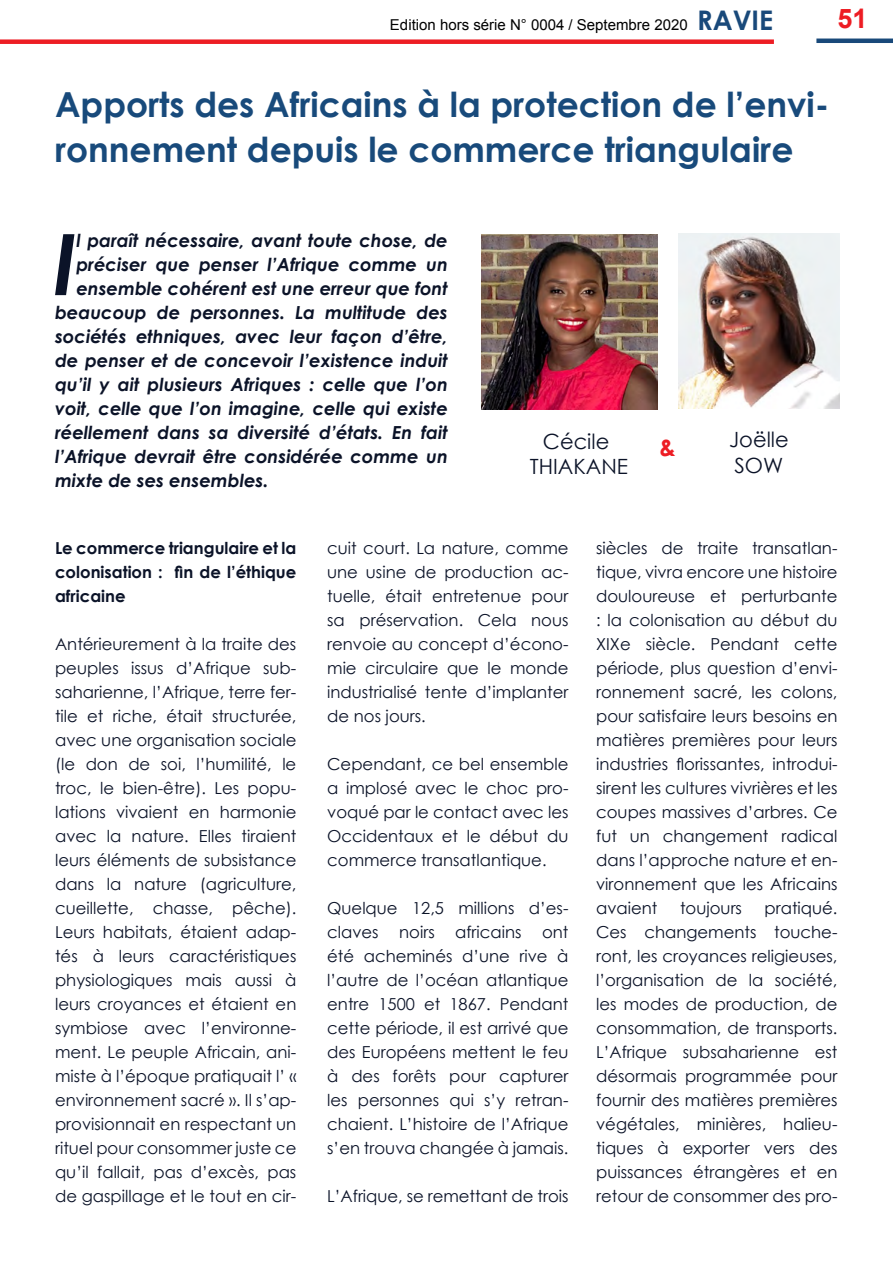
<style>
.page{position:relative;width:893px;height:1263px;background:#fff}
.page>*{position:absolute;margin:0;border:0;box-sizing:border-box;transform-origin:0 0}
.t1{font:italic 700 84.9px "Century Gothic";color:#0b1328}
.t2{font:700 34.5px/45px "Century Gothic";color:#184a7b}
.t3{font:700 27px "Arial";color:#ed1d24}
.t4{font:700 24px "Century Gothic";color:#ed1d24}
.t5{font:21px/25.2px "Century Gothic";color:#0b1328}
.t6{font:italic 700 18px "Century Gothic";color:#0b1328}
.t7{font:16.5px/24px "Century Gothic";color:#0b1328;text-align:justify}
.t8{font:700 16.5px/24px "Century Gothic";color:#0b1328;text-align:justify}
.t9{font:15px "Arial";color:#000}
.s1{font-family:"Century Gothic";font-weight:700;font-size:27px;color:#19497a}
</style>
<div class="page">
<div style="left:0;top:39px;width:774px;height:5px;background:#ed1d24"></div>
<hr style="left:816px;top:39px;width:77px;height:4px;background:#19497a">
<img style="left:482px;top:234px;width:175px;height:175px">
<img style="left:679px;top:234px;width:160px;height:175px">
<p class="t9" style="left:390px;top:15px;width:385px">Edition hors série N° 0004 / Septembre 2020 <span class="s1">RAVIE</span></p>
<h3 class="t3" style="left:837px;top:1px;width:32px">51</h3>
<h2 class="t2" style="left:55px;top:81px;width:776px">Apports des Africains à la protection de l’envi&shy;ronnement depuis le commerce triangulaire</h2>
<h1 class="t1" style="left:53px;top:200px;width:25px">I</h1>
<p class="t6" style="left:76px;top:227px;width:373px">l paraît nécessaire, avant toute chose, de</p>
<p class="t6" style="left:76px;top:251px;width:373px">préciser que penser l’Afrique comme un</p>
<p class="t6" style="left:76px;top:275px;width:373px">ensemble cohérent est une erreur que font</p>
<p class="t6" style="left:55px;top:299px;width:394px">beaucoup de personnes. La multitude des</p>
<p class="t6" style="left:55px;top:323px;width:394px">sociétés ethniques, avec leur façon d’être,</p>
<p class="t6" style="left:55px;top:347px;width:394px">de penser et de concevoir l’existence induit</p>
<p class="t6" style="left:55px;top:371px;width:394px">qu’il y ait plusieurs Afriques : celle que l’on</p>
<p class="t6" style="left:55px;top:395px;width:394px">voit, celle que l’on imagine, celle qui existe</p>
<p class="t6" style="left:55px;top:419px;width:394px">réellement dans sa diversité d’états. En fait</p>
<p class="t6" style="left:55px;top:443px;width:394px">l’Afrique devrait être considérée comme un</p>
<p class="t6" style="left:55px;top:467px;width:215px">mixte de ses ensembles.</p>
<p class="t5" style="left:543px;top:428px;width:68px">Cécile</p>
<h3 class="t4" style="left:659px;top:429px;width:18px">&amp;</h3>
<p class="t5" style="left:530px;top:453px;width:100px">THIAKANE</p>
<p class="t5" style="left:729px;top:427px;width:61px">Joëlle<br>SOW</p>
<p class="t8" style="left:55px;top:535px;width:243px">Le commerce triangulaire et la colonisation : fin de l’éthique africaine</p>
<p class="t7" style="left:55px;top:631px;width:243px">Antérieurement à la traite des peuples issus d’Afrique sub&shy;saharienne, l’Afrique, terre fer&shy;tile et riche, était structurée, avec une organisation sociale (le don de soi, l’humilité, le troc, le bien-être). Les popu&shy;lations vivaient en harmonie avec la nature. Elles tiraient leurs éléments de subsistance dans la nature (agriculture, cueillette, chasse, pêche).<br>Leurs habitats, étaient adap&shy;tés à leurs caractéristiques physiologiques mais aussi à leurs croyances et étaient en symbiose avec l’environne&shy;ment. Le peuple Africain, ani&shy;miste à l’époque pratiquait l’ « environnement sacré ». Il s’ap&shy;provisionnait en respectant un rituel pour consommer juste ce qu’il fallait, pas d’excès, pas de gaspillage et le tout en cir-</p>
<p class="t7" style="left:327px;top:535px;width:243px">cuit court. La nature, comme une usine de production ac&shy;tuelle, était entretenue pour sa préservation. Cela nous renvoie au concept d’écono&shy;mie circulaire que le monde industrialisé tente d’implanter de nos jours.</p>
<p class="t7" style="left:327px;top:751px;width:243px">Cependant, ce bel ensemble a implosé avec le choc pro&shy;voqué par le contact avec les Occidentaux et le début du commerce transatlantique.</p>
<p class="t7" style="left:327px;top:895px;width:243px">Quelque 12,5 millions d’es&shy;claves noirs africains ont été acheminés d’une rive à l’autre de l’océan atlantique entre 1500 et 1867. Pendant cette période, il est arrivé que des Européens mettent le feu à des forêts pour capturer les personnes qui s’y retran&shy;chaient. L’histoire de l’Afrique s’en trouva changée à jamais.</p>
<p class="t7" style="left:327px;top:1184px;width:243px">L’Afrique, se remettant de trois</p>
<p class="t7" style="left:596px;top:536px;width:243px">siècles de traite transatlan&shy;tique, vivra encore une histoire douloureuse et perturbante : la colonisation au début du XIXe siècle. Pendant cette période, plus question d’envi&shy;ronnement sacré, les colons, pour satisfaire leurs besoins en matières premières pour leurs industries florissantes, introdui&shy;sirent les cultures vivrières et les coupes massives d’arbres. Ce fut un changement radical dans l’approche nature et en&shy;vironnement que les Africains avaient</p>
<p class="t7" style="left:596px;top:896px;width:243px;text-indent:168px">pratiqué.<br>Ces changements touche&shy;ront, les croyances religieuses, l’organisation de la société, les modes de production, de consommation, de transports.<br>L’Afrique subsaharienne est désormais programmée pour fournir des matières premières végétales, minières, halieu&shy;tiques à exporter vers des puissances étrangères et en retour de consommer des pro-</p>
<p class="t7" style="left:680px;top:896px;width:63px">toujours</p>
</div>
